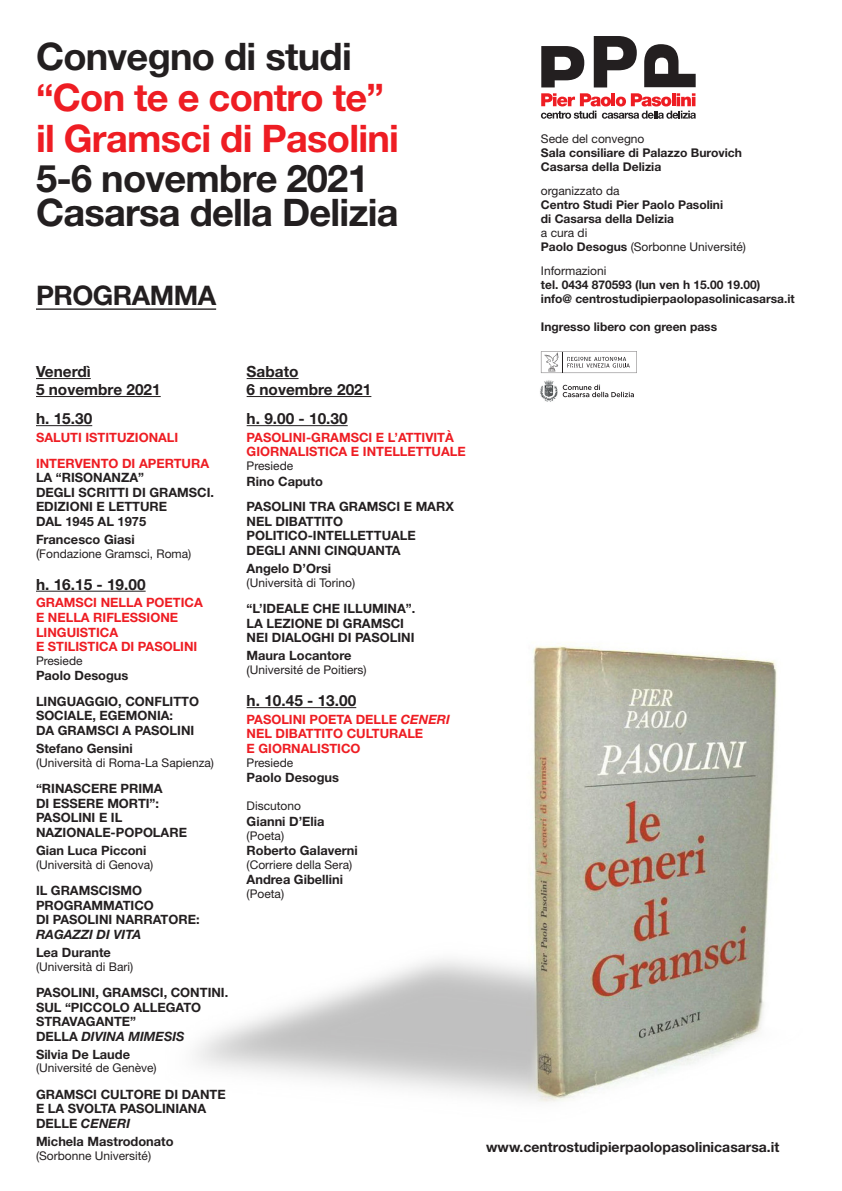
<style>
.page{position:relative;width:842px;height:1191px;background:#fff}
.page>*{position:absolute;margin:0;border:0;box-sizing:border-box;transform-origin:0 0}
.t1{font:700 38px/40.7px "Helvetica Neue";letter-spacing:-.02em;color:#ee1d23}
.t2{font:700 38px "Helvetica Neue";letter-spacing:-.02em;color:#231f20}
.t3{font:700 27px "Helvetica Neue";letter-spacing:-.02em;color:#231f20}
.t4{font:700 15.4px "Helvetica Neue";color:#231f20}
.t5{font:700 14px "Helvetica Neue";color:#231f20}
.t6{font:700 12.8px "Helvetica Neue";color:#231f20}
.t7{font:700 12.8px "Helvetica Neue";color:#ee1d23}
.t8{font:italic 700 12.8px "Helvetica Neue";color:#231f20}
.t9{font:12px "Helvetica Neue";color:#231f20}
.t10{font:700 12px "Helvetica Neue";color:#231f20}
.s1{color:#231f20}
.s2{font-style:inherit}
.s3{font-size:12.8px}
.s4{font-style:normal}
.s5{font-style:italic}
.s6{font-weight:700}
</style>
<div class="page">
<img style="left:195px;top:645px;width:582px;height:457px">
<hr style="left:36px;top:378px;width:55px;height:1px;background:#231f20">
<hr style="left:36px;top:396px;width:125px;height:1px;background:#231f20">
<hr style="left:36px;top:425px;width:56px;height:1px;background:#231f20">
<hr style="left:36px;top:591px;width:110px;height:1px;background:#231f20">
<hr style="left:247px;top:378px;width:52px;height:1px;background:#231f20">
<hr style="left:247px;top:396px;width:124px;height:1px;background:#231f20">
<hr style="left:247px;top:425px;width:101px;height:1px;background:#231f20">
<hr style="left:247px;top:707px;width:109px;height:1px;background:#231f20">
<svg style="left:541px;top:93px;width:155px;height:26px"></svg>
<svg style="left:594px;top:36px;width:43px;height:51px"></svg>
<svg style="left:644px;top:44px;width:52px;height:43px"></svg>
<svg style="left:541px;top:46px;width:43px;height:41px"></svg>
<svg style="left:541px;top:351px;width:96px;height:22px"></svg>
<img style="left:540px;top:380px;width:18px;height:22px">
<svg style="left:563px;top:385px;width:71px;height:12px"></svg>
<hr style="left:36px;top:308px;width:180px;height:2px;background:#231f20">
<p class="t1" style="left:36px;top:35px;width:364px"><span class="s1">Convegno di studi </span>“Con te <span class="s2">e</span> contro te” il Gramsci di Pasolini<br><span class="s1">5-6 novembre 2021</span></p>
<p class="t2" style="left:36px;top:189px;width:364px">Casarsa della Delizia</p>
<p class="t3" style="left:36px;top:278px;width:182px">PROGRAMMA</p>
<p class="t4" style="left:36px;top:362px;width:56px">Venerdì</p>
<p class="t4" style="left:36px;top:380px;width:126px">5 novembre 2021</p>
<p class="t4" style="left:36px;top:409px;width:58px">h. 15.30</p>
<p class="t7" style="left:36px;top:429px;width:144px">SALUTI ISTITUZIONALI</p>
<p class="t7" style="left:36px;top:455px;width:175px">INTERVENTO DI APERTURA</p>
<p class="t6" style="left:36px;top:469px;width:110px">LA “RISONANZA”</p>
<p class="t6" style="left:36px;top:484px;width:180px">DEGLI SCRITTI DI GRAMSCI.</p>
<p class="t6" style="left:36px;top:499px;width:133px">EDIZIONI E LETTURE</p>
<p class="t6" style="left:36px;top:513px;width:112px">DAL 1945 AL 1975</p>
<p class="t6" style="left:36px;top:531px;width:100px">Francesco Giasi</p>
<p class="t9" style="left:36px;top:546px;width:157px"><span class="s3">(</span>Fondazione Gramsci, Roma)</p>
<p class="t4" style="left:36px;top:574px;width:111px">h. 16.15 - 19.00</p>
<p class="t7" style="left:36px;top:595px;width:168px">GRAMSCI NELLA POETICA</p>
<p class="t7" style="left:36px;top:609px;width:144px">E NELLA RIFLESSIONE</p>
<p class="t7" style="left:36px;top:624px;width:84px">LINGUISTICA</p>
<p class="t7" style="left:36px;top:638px;width:163px">E STILISTICA DI PASOLINI</p>
<p class="t9" style="left:36px;top:653px;width:48px">Presiede</p>
<p class="t6" style="left:36px;top:667px;width:94px">Paolo Desogus</p>
<p class="t6" style="left:36px;top:693px;width:165px">LINGUAGGIO, CONFLITTO</p>
<p class="t6" style="left:36px;top:708px;width:139px">SOCIALE, EGEMONIA:</p>
<p class="t6" style="left:36px;top:722px;width:160px">DA GRAMSCI A PASOLINI</p>
<p class="t6" style="left:36px;top:740px;width:98px">Stefano Gensini</p>
<p class="t9" style="left:36px;top:755px;width:179px">(Università di Roma-La Sapienza)</p>
<p class="t6" style="left:36px;top:780px;width:128px">“RINASCERE PRIMA</p>
<p class="t6" style="left:36px;top:795px;width:125px">DI ESSERE MORTI”:</p>
<p class="t6" style="left:36px;top:810px;width:88px">PASOLINI E IL</p>
<p class="t6" style="left:36px;top:824px;width:152px">NAZIONALE-POPOLARE</p>
<p class="t6" style="left:36px;top:842px;width:112px">Gian Luca Picconi</p>
<p class="t9" style="left:36px;top:857px;width:119px">(Università di Genova)</p>
<p class="t6" style="left:36px;top:882px;width:108px">IL GRAMSCISMO</p>
<p class="t6" style="left:36px;top:897px;width:119px">PROGRAMMATICO</p>
<p class="t6" style="left:36px;top:911px;width:165px">DI PASOLINI NARRATORE:</p>
<p class="t8" style="left:36px;top:926px;width:107px">RAGAZZI DI VITA</p>
<p class="t6" style="left:36px;top:944px;width:76px">Lea Durante</p>
<p class="t9" style="left:36px;top:959px;width:99px">(Università di Bari)</p>
<p class="t6" style="left:36px;top:984px;width:194px">PASOLINI, GRAMSCI, CONTINI.</p>
<p class="t6" style="left:36px;top:999px;width:167px">SUL “PICCOLO ALLEGATO</p>
<p class="t6" style="left:36px;top:1013px;width:102px">STRAVAGANTE”</p>
<p class="t8" style="left:36px;top:1028px;width:150px"><span class="s4">DELLA</span> DIVINA MIMESIS</p>
<p class="t6" style="left:36px;top:1046px;width:96px">Silvia De Laude</p>
<p class="t9" style="left:36px;top:1061px;width:122px">(Université de Genève)</p>
<p class="t6" style="left:36px;top:1086px;width:191px">GRAMSCI CULTORE DI DANTE</p>
<p class="t6" style="left:36px;top:1101px;width:172px">E LA SVOLTA PASOLINIANA</p>
<p class="t8" style="left:36px;top:1115px;width:96px"><span class="s4">DELLE</span> CENERI</p>
<p class="t6" style="left:36px;top:1133px;width:139px">Michela Mastrodonato</p>
<p class="t9" style="left:36px;top:1148px;width:117px">(Sorbonne Université)</p>
<p class="t4" style="left:247px;top:362px;width:53px">Sabato</p>
<p class="t4" style="left:247px;top:380px;width:126px">6 novembre 2021</p>
<p class="t4" style="left:247px;top:409px;width:103px">h. 9.00 - 10.30</p>
<p class="t7" style="left:247px;top:429px;width:209px">PASOLINI-GRAMSCI E L’ATTIVITÀ</p>
<p class="t7" style="left:247px;top:444px;width:221px">GIORNALISTICA E INTELLETTUALE</p>
<p class="t9" style="left:247px;top:459px;width:48px">Presiede</p>
<p class="t6" style="left:247px;top:473px;width:78px">Rino Caputo</p>
<p class="t6" style="left:247px;top:499px;width:209px">PASOLINI TRA GRAMSCI E MARX</p>
<p class="t6" style="left:247px;top:513px;width:98px">NEL DIBATTITO</p>
<p class="t6" style="left:247px;top:528px;width:171px">POLITICO-INTELLETTUALE</p>
<p class="t6" style="left:247px;top:542px;width:156px">DEGLI ANNI CINQUANTA</p>
<p class="t6" style="left:247px;top:560px;width:86px">Angelo D’Orsi</p>
<p class="t9" style="left:247px;top:575px;width:110px">(Università di Torino)</p>
<p class="t6" style="left:247px;top:600px;width:170px">“L’IDEALE CHE ILLUMINA”.</p>
<p class="t6" style="left:247px;top:615px;width:159px">LA LEZIONE DI GRAMSCI</p>
<p class="t6" style="left:247px;top:630px;width:169px">NEI DIALOGHI DI PASOLINI</p>
<p class="t6" style="left:247px;top:647px;width:106px">Maura Locantore</p>
<p class="t9" style="left:247px;top:663px;width:122px"><span class="s3">(</span>Université de Poitiers)</p>
<p class="t4" style="left:247px;top:691px;width:111px">h. 10.45 - 13.00</p>
<p class="t7" style="left:247px;top:711px;width:205px">PASOLINI POETA DELLE <span class="s5">CENERI</span></p>
<p class="t7" style="left:247px;top:726px;width:178px">NEL DIBATTITO CULTURALE</p>
<p class="t7" style="left:247px;top:740px;width:115px">E GIORNALISTICO</p>
<p class="t9" style="left:247px;top:755px;width:48px">Presiede</p>
<p class="t6" style="left:247px;top:769px;width:94px">Paolo Desogus</p>
<p class="t9" style="left:247px;top:799px;width:56px">Discutono</p>
<p class="t6" style="left:247px;top:813px;width:79px">Gianni D’Elia</p>
<p class="t9" style="left:247px;top:828px;width:39px">(Poeta)</p>
<p class="t6" style="left:247px;top:842px;width:113px">Roberto Galaverni</p>
<p class="t9" style="left:247px;top:857px;width:107px">(Corriere della Sera)</p>
<p class="t6" style="left:247px;top:871px;width:98px">Andrea Gibellini</p>
<p class="t9" style="left:247px;top:886px;width:39px">(Poeta)</p>
<p class="t9" style="left:541px;top:131px;width:105px">Sede del convegno</p>
<p class="t10" style="left:541px;top:145px;width:203px">Sala consiliare di Palazzo Burovich</p>
<p class="t10" style="left:541px;top:159px;width:122px">Casarsa della Delizia</p>
<p class="t9" style="left:541px;top:183px;width:80px">organizzato da</p>
<p class="t10" style="left:541px;top:197px;width:184px">Centro Studi Pier Paolo Pasolini</p>
<p class="t10" style="left:541px;top:211px;width:135px">di Casarsa della Delizia</p>
<p class="t9" style="left:541px;top:225px;width:48px">a cura di</p>
<p class="t9" style="left:541px;top:239px;width:207px"><span class="s6">Paolo Desogus</span> (Sorbonne Université)</p>
<p class="t9" style="left:541px;top:263px;width:67px">Informazioni</p>
<p class="t10" style="left:541px;top:277px;width:221px">tel. 0434 870593 (lun ven h 15.00 19.00)</p>
<p class="t10" style="left:541px;top:291px;width:255px">info@ centrostudipierpaolopasolinicasarsa.it</p>
<p class="t10" style="left:541px;top:319px;width:178px">Ingresso libero con green pass</p>
<p class="t5" style="left:486px;top:1138px;width:295px">www.centrostudipierpaolopasolinicasarsa.it</p>
</div>
